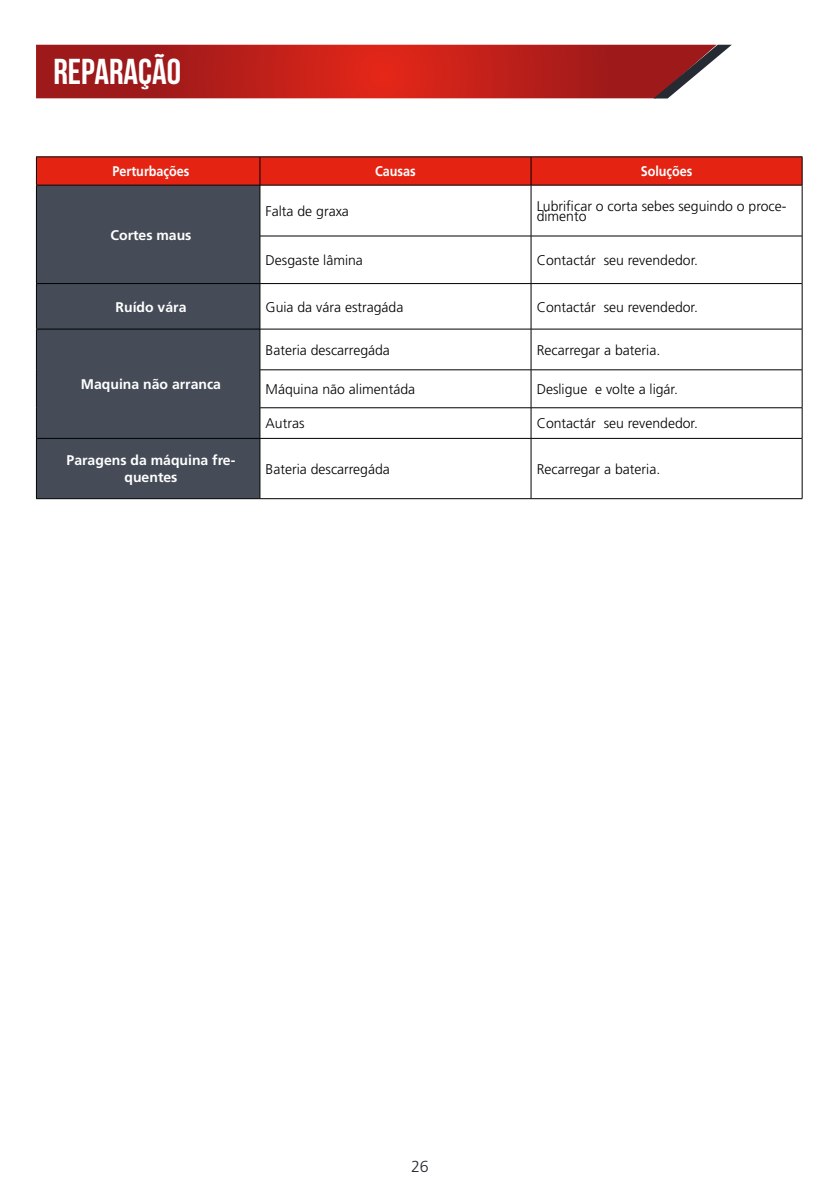
<style>
.page{position:relative;width:840px;height:1191px;background:#fff}
.page>*{position:absolute;margin:0;border:0;box-sizing:border-box;transform-origin:0 0}
.t1{font:700 36px "Bebas Neue";color:#fff}
.t2{font:300 16px "Frutiger Pro";color:#262b33}
.t3{font:300 14px/10px "Frutiger Pro";color:#000}
.t4{font:700 14px/16.8px "Frutiger Pro";color:#fff;text-align:center}
.t5{font:700 14px "Frutiger Pro";color:#fff;scale:.9 1}
</style>
<div class="page">
<svg style="left:36px;top:45px;width:695px;height:53px;background:#b62824"></svg>
<div style="left:37px;top:186px;width:222px;height:312px;background:#454c57"></div>
<hr style="left:260px;top:236px;width:270px;height:1px;background:#000">
<hr style="left:531px;top:236px;width:270px;height:1px;background:#000">
<hr style="left:530px;top:407px;width:271px;height:1px;background:#000">
<hr style="left:530px;top:438px;width:271px;height:1px;background:#000">
<hr style="left:530px;top:498px;width:271px;height:1px;background:#000">
<hr style="left:36px;top:156px;width:224px;height:1px;background:#000">
<hr style="left:530px;top:156px;width:272px;height:1px;background:#000">
<hr style="left:260px;top:156px;width:270px;height:1px;background:#000">
<svg style="left:36px;top:157px;width:766px;height:28px;background:#dd2212"></svg>
<hr style="left:259px;top:185px;width:271px;height:1px;background:#000">
<hr style="left:530px;top:185px;width:271px;height:1px;background:#000">
<hr style="left:530px;top:185px;width:1px;height:51px;background:#000">
<hr style="left:801px;top:185px;width:1px;height:51px;background:#000">
<hr style="left:530px;top:236px;width:1px;height:47px;background:#000">
<hr style="left:801px;top:236px;width:1px;height:47px;background:#000">
<hr style="left:801px;top:370px;width:1px;height:38px;background:#000">
<hr style="left:801px;top:408px;width:1px;height:30px;background:#000">
<hr style="left:801px;top:438px;width:1px;height:60px;background:#000">
<hr style="left:530px;top:284px;width:1px;height:45px;background:#000">
<hr style="left:801px;top:284px;width:1px;height:45px;background:#000">
<hr style="left:36px;top:185px;width:224px;height:1px;background:#000">
<hr style="left:36px;top:186px;width:1px;height:50px;background:#000">
<hr style="left:36px;top:236px;width:1px;height:47px;background:#000">
<hr style="left:259px;top:185px;width:1px;height:51px;background:#000">
<hr style="left:259px;top:236px;width:1px;height:47px;background:#000">
<hr style="left:36px;top:283px;width:224px;height:1px;background:#000">
<hr style="left:36px;top:284px;width:1px;height:45px;background:#000">
<hr style="left:259px;top:284px;width:1px;height:45px;background:#000">
<hr style="left:259px;top:329px;width:271px;height:1px;background:#000">
<hr style="left:260px;top:369px;width:270px;height:1px;background:#000">
<hr style="left:260px;top:407px;width:270px;height:1px;background:#000">
<hr style="left:260px;top:438px;width:270px;height:1px;background:#000">
<hr style="left:260px;top:498px;width:270px;height:1px;background:#000">
<hr style="left:530px;top:370px;width:1px;height:37px;background:#000">
<hr style="left:530px;top:408px;width:1px;height:30px;background:#000">
<hr style="left:530px;top:438px;width:1px;height:60px;background:#000">
<hr style="left:530px;top:329px;width:1px;height:40px;background:#000">
<hr style="left:801px;top:329px;width:1px;height:41px;background:#000">
<hr style="left:530px;top:369px;width:271px;height:1px;background:#000">
<hr style="left:530px;top:329px;width:271px;height:1px;background:#000">
<hr style="left:530px;top:283px;width:272px;height:1px;background:#000">
<hr style="left:260px;top:283px;width:270px;height:1px;background:#000">
<hr style="left:36px;top:439px;width:1px;height:59px;background:#000">
<hr style="left:36px;top:498px;width:224px;height:1px;background:#000">
<hr style="left:259px;top:439px;width:1px;height:59px;background:#000">
<hr style="left:36px;top:329px;width:224px;height:1px;background:#000">
<hr style="left:36px;top:329px;width:1px;height:41px;background:#000">
<hr style="left:36px;top:370px;width:1px;height:38px;background:#000">
<hr style="left:36px;top:408px;width:1px;height:30px;background:#000">
<hr style="left:36px;top:438px;width:224px;height:1px;background:#000">
<hr style="left:259px;top:329px;width:1px;height:41px;background:#000">
<hr style="left:259px;top:370px;width:1px;height:38px;background:#000">
<hr style="left:259px;top:408px;width:1px;height:30px;background:#000">
<h1 class="t1" style="left:53px;top:52px;width:129px">REPARAÇÃO</h1>
<p class="t5" style="left:112px;top:163px;width:87px">Perturbações</p>
<p class="t5" style="left:375px;top:163px;width:47px">Causas</p>
<p class="t5" style="left:640px;top:163px;width:59px">Soluções</p>
<p class="t4" style="left:110px;top:226px;width:82px">Cortes maus</p>
<p class="t3" style="left:265px;top:206px;width:85px">Falta de graxa</p>
<p class="t3" style="left:536px;top:201px;width:251px">Lubrificar o corta sebes seguindo o proce&shy;dimento</p>
<p class="t3" style="left:265px;top:255px;width:99px">Desgaste lâmina</p>
<p class="t3" style="left:536px;top:255px;width:163px">Contactár seu revendedor.</p>
<p class="t4" style="left:115px;top:298px;width:72px">Ruído vára</p>
<p class="t3" style="left:265px;top:302px;width:139px">Guia da vára estragáda</p>
<p class="t3" style="left:536px;top:302px;width:163px">Contactár seu revendedor.</p>
<p class="t4" style="left:81px;top:376px;width:142px">Maquina não arranca</p>
<p class="t3" style="left:265px;top:345px;width:126px">Bateria descarregáda</p>
<p class="t3" style="left:536px;top:345px;width:125px">Recarregar a bateria.</p>
<p class="t3" style="left:265px;top:384px;width:151px">Máquina não alimentáda</p>
<p class="t3" style="left:536px;top:384px;width:143px">Desligue e volte a ligár.</p>
<p class="t3" style="left:265px;top:418px;width:40px">Autras</p>
<p class="t3" style="left:536px;top:418px;width:163px">Contactár seu revendedor.</p>
<p class="t4" style="left:67px;top:452px;width:170px">Paragens da máquina fre&shy;quentes</p>
<p class="t3" style="left:265px;top:464px;width:126px">Bateria descarregáda</p>
<p class="t3" style="left:536px;top:464px;width:125px">Recarregar a bateria.</p>
<p class="t2" style="left:411px;top:1156px;width:19px">26</p>
</div>
